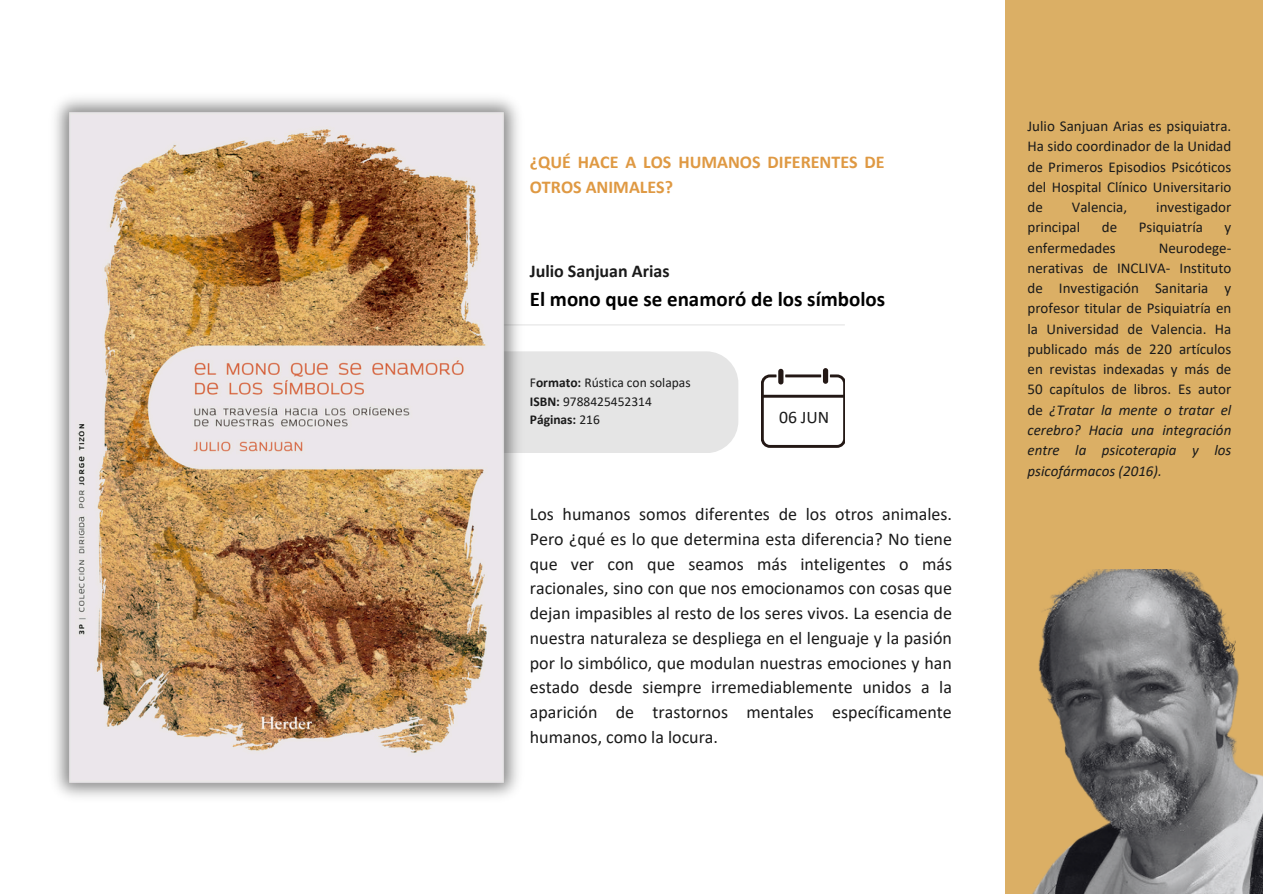
<style>
.page{position:relative;width:1263px;height:894px;background:#fff}
.page>*{position:absolute;margin:0;border:0;box-sizing:border-box;transform-origin:0 0}
.t1{font:700 21px "Calibri";color:#000}
.t2{font:18px/24.8px "Calibri";color:#1a1a1a;text-align:justify}
.t3{font:700 18px/24.8px "Calibri";color:#df9943}
.t4{font:700 18px "Calibri";color:#1a1a1a}
.t5{font:17.7px "Calibri";color:#1a1a1a}
.t6{font:15px/20.2px "Calibri";color:#1a1a1a;text-align:justify}
.t7{font:13.5px "Calibri";color:#1a1a1a}
.t8{font:700 13.5px "Calibri";color:#1a1a1a}
.s1{font-weight:700}
.s2{font-weight:400}
.s3{font-style:italic}
</style>
<div class="page">
<div style="left:1005px;top:0;width:258px;height:893px;background:#dbaf65"></div>
<div style="left:425px;top:351px;width:313px;height:102px;background:#e5e5e5;border-radius:32px"></div>
<svg style="left:762px;top:374px;width:83px;height:73px"></svg>
<div style="left:778px;top:369px;width:5px;height:15px;background:#231815;border-radius:3px"></div>
<div style="left:823px;top:368px;width:5px;height:15px;background:#231815;border-radius:3px"></div>
<hr style="left:425px;top:324px;width:420px;height:1px;background:#e5e5e5">
<img style="left:55px;top:98px;width:474px;height:699px">
<img style="left:1033px;top:569px;width:230px;height:324px">
<p class="t3" style="left:530px;top:151px;width:356px">¿QUÉ HACE A LOS HUMANOS DIFERENTES DE<br>OTROS ANIMALES?</p>
<h2 class="t4" style="left:530px;top:264px;width:141px">Julio Sanjuan Arias</h2>
<h4 class="t1" style="left:530px;top:290px;width:357px">El mono que se enamoró de los símbolos</h4>
<p class="t7" style="left:530px;top:377px;width:162px">F<span class="s1">ormato:</span> Rústica con solapas</p>
<h3 class="t7" style="left:530px;top:395px;width:124px"><span class="s1">ISBN:</span> 9788425452314</h3>
<p class="t8" style="left:530px;top:413px;width:72px">Páginas: <span class="s2">216</span></p>
<p class="t5" style="left:779px;top:409px;width:52px">06 JUN</p>
<h1 class="t2" style="left:530px;top:503px;width:424px">Los humanos somos diferentes de los otros animales.<br>Pero ¿qué es lo que determina esta diferencia? No tiene que ver con que seamos más inteligentes o más racionales, sino con que nos emocionamos con cosas que dejan impasibles al resto de los seres vivos. La esencia de nuestra naturaleza se despliega en el lenguaje y la pasión por lo simbólico, que modulan nuestras emociones y han estado desde siempre irremediablemente unidos a la aparición de trastornos mentales específicamente humanos, como la locura.</h1>
<p class="t6" style="left:1027px;top:117px;width:205px">Julio Sanjuan Arias es psiquiatra.<br>Ha sido coordinador de la Unidad de Primeros Episodios Psicóticos del Hospital Clínico Universitario de</p>
<p class="t6" style="left:1072px;top:198px;width:57px">Valencia,</p>
<p class="t6" style="left:1156px;top:198px;width:77px">investigador</p>
<p class="t6" style="left:1027px;top:218px;width:54px">principal</p>
<p class="t6" style="left:1102px;top:218px;width:17px">de</p>
<p class="t6" style="left:1139px;top:218px;width:66px">Psiquiatría</p>
<p class="t6" style="left:1224px;top:218px;width:8px">y</p>
<p class="t6" style="left:1027px;top:239px;width:90px">enfermedades</p>
<p class="t6" style="left:1027px;top:239px;width:205px;text-indent:131px">Neurodege&shy;nerativas de INCLIVA- Instituto de Investigación Sanitaria y profesor titular de Psiquiatría en la Universidad de Valencia. Ha publicado más de 220 artículos en revistas indexadas y más de 50 capítulos de libros. Es autor de <span class="s3">¿Tratar la mente o tratar el cerebro? Hacia una integración entre la psicoterapia y los psicofármacos (2016).</span></p>
</div>
